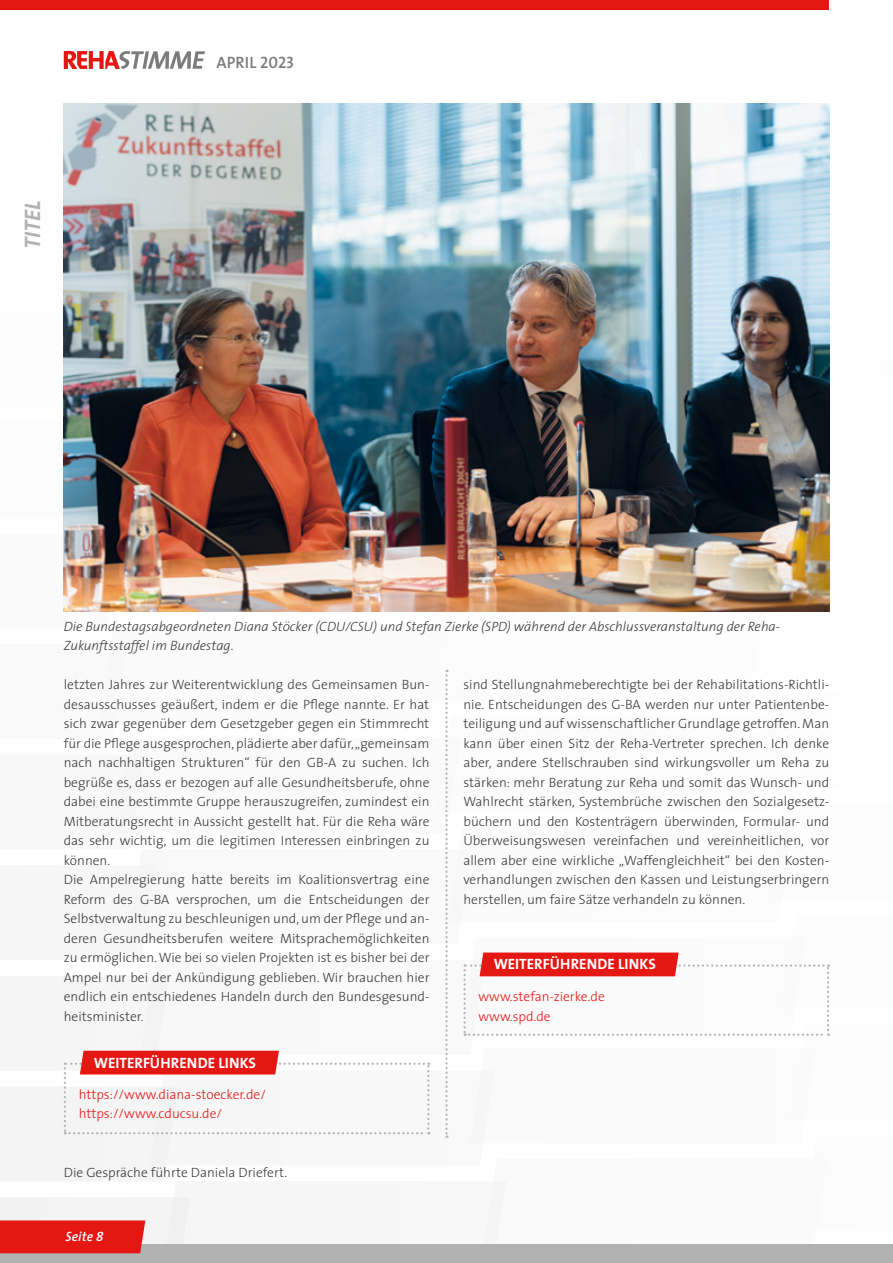
<style>
.page{position:relative;width:893px;height:1263px;background:#fff}
.page>*{position:absolute;margin:0;border:0;box-sizing:border-box;transform-origin:0 0}
.t1{font:italic 700 22.5px "The Sans";color:#b3b2b2}
.t2{font:600 16.5px "The Sans";letter-spacing:.005em;color:#7c7b7b}
.INFO{font:700 15px "The Sans";color:#fff}
.INHALT_Grundtext{font:300 13.5px/19.5px "The Sans";color:#3c3c3b;text-align:justify}
.INHALT_Grundtext_fet{font:300 13.5px/19.5px "The Sans";color:#3c3c3b;text-align:justify}
.INHALT_Bildunterschr{font:italic 300 13.5px/19.5px "The Sans";color:#3c3c3b}
.INHALT_Grundtext-2{font:300 13.5px "The Sans";color:#e41713}
.t3{font:italic 600 13.5px "The Sans";color:#fff}
.s1{font-family:"The Sans Semi Bold Caps";font-weight:400}
</style>
<div class="page">
<div style="left:0;top:0;width:829px;height:10px;background:#e41713"></div>
<svg style="left:64px;top:51px;width:141px;height:18px"></svg>
<img style="left:0;top:103px;width:893px;height:1160px">
<h1 class="t1" style="left:14px;top:249px;width:49px;rotate:-90deg">Titel</h1>
<p class="t2" style="left:216px;top:49px;width:79px">APRIL <span class="s1">2023</span></p>
<p class="INHALT_Bildunterschr" style="left:64px;top:616px;width:718px">Die Bundestagsabgeordneten Diana Stöcker (CDU/CSU) und Stefan Zierke (SPD) während der Abschlussveranstaltung der Reha-<br>Zukunftsstaffel im Bundestag.</p>
<p class="INHALT_Grundtext" style="left:64px;top:674px;width:367px">letzten Jahres zur Weiterentwicklung des Gemeinsamen Bun&shy;desausschusses geäußert, indem er die Pflege nannte. Er hat sich zwar gegenüber dem Gesetzgeber gegen ein Stimmrecht für die Pflege ausgesprochen, plädierte aber dafür, „gemeinsam nach nachhaltigen Strukturen“ für den GB-A zu suchen. Ich begrüße es, dass er bezogen auf alle Gesundheitsberufe, ohne dabei eine bestimmte Gruppe herauszugreifen, zumindest ein Mitberatungsrecht in Aussicht gestellt hat. Für die Reha wäre das sehr wichtig, um die legitimen Interessen einbringen zu können.</p>
<p class="INHALT_Grundtext" style="left:64px;top:869px;width:367px">Die Ampelregierung hatte bereits im Koalitionsvertrag eine Reform des G-BA versprochen, um die Entscheidungen der Selbstverwaltung zu beschleunigen und, um der Pflege und an&shy;deren Gesundheitsberufen weitere Mitsprachemöglichkeiten zu ermöglichen. Wie bei so vielen Projekten ist es bisher bei der Ampel nur bei der Ankündigung geblieben. Wir brauchen hier endlich ein entschiedenes Handeln durch den Bundesgesund&shy;heitsminister.</p>
<p class="INFO" style="left:94px;top:1050px;width:164px">WEITERFÜHRENDE LINKS</p>
<p class="INHALT_Grundtext-2" style="left:79px;top:1083px;width:189px">https://www.diana-stoecker.de/</p>
<p class="INHALT_Grundtext-2" style="left:79px;top:1102px;width:145px">https://www.cducsu.de/</p>
<p class="INHALT_Grundtext" style="left:64px;top:1162px;width:225px">Die Gespräche führte Daniela Driefert.</p>
<p class="t3" style="left:66px;top:1225px;width:39px">Seite <span class="s1">8</span></p>
<p class="INHALT_Grundtext_fet" style="left:463px;top:674px;width:367px">sind Stellungnahmeberechtigte bei der Rehabilitations-Richtli&shy;nie. Entscheidungen des G-BA werden nur unter Patientenbe&shy;teiligung und auf wissenschaftlicher Grundlage getroffen. Man kann über einen Sitz der Reha-Vertreter sprechen. Ich denke aber, andere Stellschrauben sind wirkungsvoller um Reha zu stärken: mehr Beratung zur Reha und somit das Wunsch- und Wahlrecht stärken, Systembrüche zwischen den Sozialgesetz&shy;büchern und den Kostenträgern überwinden, Formular- und Überweisungswesen vereinfachen und vereinheitlichen, vor allem aber eine wirkliche „Waffengleichheit“ bei den Kosten&shy;verhandlungen zwischen den Kassen und Leistungserbringern herstellen, um faire Sätze verhandeln zu können.</p>
<p class="INFO" style="left:494px;top:952px;width:164px">WEITERFÜHRENDE LINKS</p>
<p class="INHALT_Grundtext-2" style="left:478px;top:985px;width:128px">www.stefan-zierke.de</p>
<p class="INHALT_Grundtext-2" style="left:478px;top:1005px;width:74px">www.spd.de</p>
</div>
